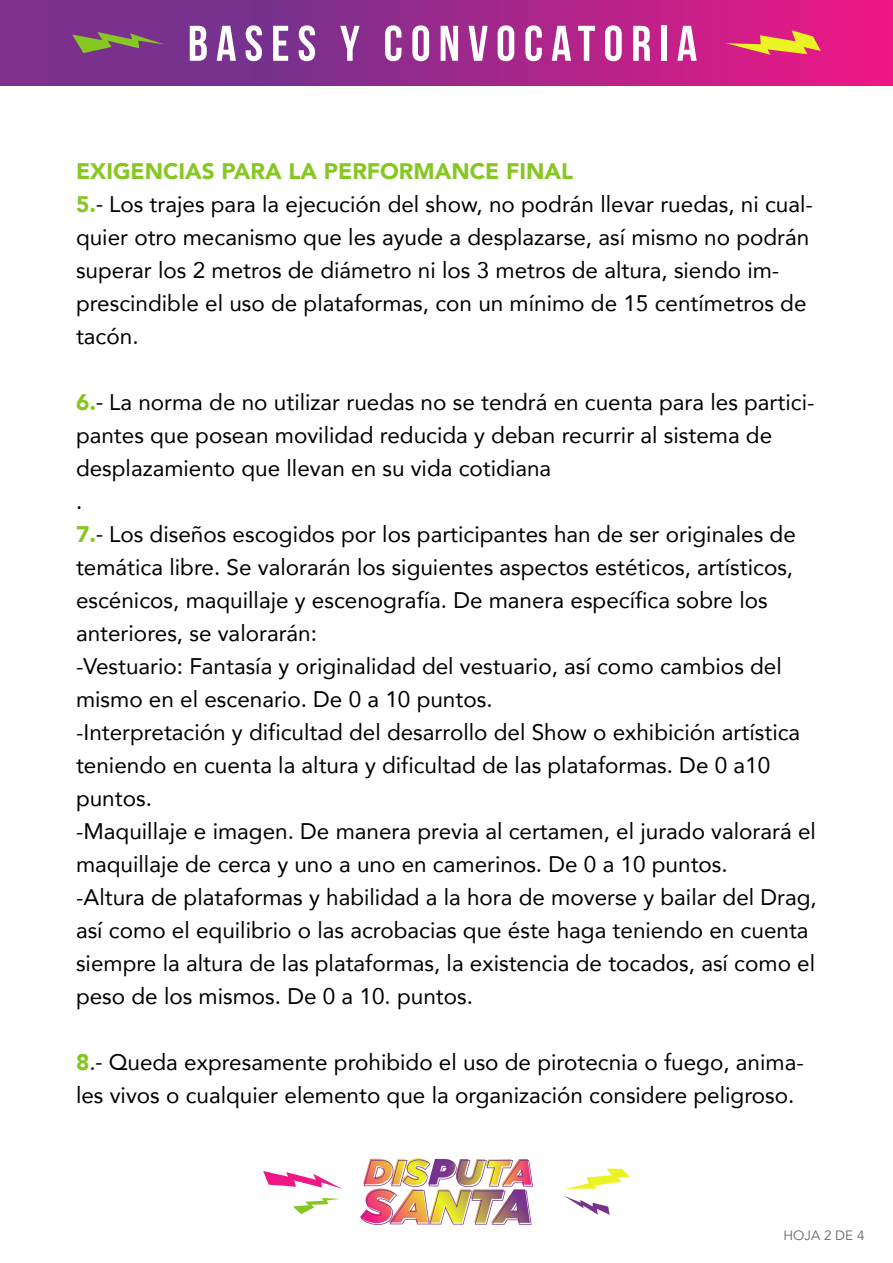
<style>
.page{position:relative;width:893px;height:1263px;background:#fff}
.page>*{position:absolute;margin:0;border:0;box-sizing:border-box;transform-origin:0 0}
.t1{font:49.95px "Bebas Neue";letter-spacing:.16em;color:#fff}
.t2{font:22.5px/33px "Avenir";color:#000}
.t3{font:13.5px "Avenir";color:#666}
.s1{font-weight:900;color:#86c723}
.s2{font-family:"Myriad Pro"}
</style>
<div class="page">
<svg style="left:0;top:0;width:893px;height:85px;background:#a1278a"></svg>
<img style="left:360px;top:1158px;width:173px;height:67px">
<svg style="left:72px;top:32px;width:93px;height:21px;background:#7e6a64"></svg>
<svg style="left:726px;top:30px;width:95px;height:25px;background:#df745d"></svg>
<svg style="left:293px;top:1198px;width:47px;height:16px"></svg>
<svg style="left:263px;top:1171px;width:79px;height:18px"></svg>
<svg style="left:564px;top:1196px;width:46px;height:19px"></svg>
<svg style="left:565px;top:1168px;width:65px;height:21px"></svg>
<h1 class="t1" style="left:188px;top:16px;width:511px">BASES Y CONVOCATORIA</h1>
<p class="t2" style="left:76px;top:154px;width:738px"><span class="s1">EXIGENCIAS PARA LA PERFORMANCE FINAL<br>5.</span><span class="s2">‐</span> Los trajes para la ejecución del show, no podrán llevar ruedas, ni cual&shy;quier otro mecanismo que les ayude a desplazarse, así mismo no podrán superar los 2 metros de diámetro ni los 3 metros de altura, siendo im&shy;prescindible el uso de plataformas, con un mínimo de 15 centímetros de tacón.</p>
<p class="t2" style="left:76px;top:385px;width:742px"><span class="s1">6.</span><span class="s2">‐</span> La norma de no utilizar ruedas no se tendrá en cuenta para les partici&shy;pantes que posean movilidad reducida y deban recurrir al sistema de desplazamiento que llevan en su vida cotidiana<br>.<br><span class="s1">7.</span><span class="s2">‐</span> Los diseños escogidos por los participantes han de ser originales de temática libre. Se valorarán los siguientes aspectos estéticos, artísticos, escénicos, maquillaje y escenografía. De manera específica sobre los anteriores, se valorarán:<br>-Vestuario: Fantasía y originalidad del vestuario, así como cambios del mismo en el escenario. De 0 a 10 puntos.<br>-Interpretación y dificultad del desarrollo del Show o exhibición artística teniendo en cuenta la altura y dificultad de las plataformas. De 0 a10 puntos.<br>-Maquillaje e imagen. De manera previa al certamen, el jurado valorará el maquillaje de cerca y uno a uno en camerinos. De 0 a 10 puntos.<br>-Altura de plataformas y habilidad a la hora de moverse y bailar del Drag, así como el equilibrio o las acrobacias que éste haga teniendo en cuenta siempre la altura de las plataformas, la existencia de tocados, así como el peso de los mismos. De 0 a 10. puntos.</p>
<p class="t2" style="left:76px;top:1045px;width:729px"><span class="s1">8</span>.<span class="s2">‐</span> Queda expresamente prohibido el uso de pirotecnia o fuego, anima&shy;les vivos o cualquier elemento que la organización considere peligroso.</p>
<p class="t3" style="left:783px;top:1227px;width:83px">HOJA 2 DE 4</p>
</div>
